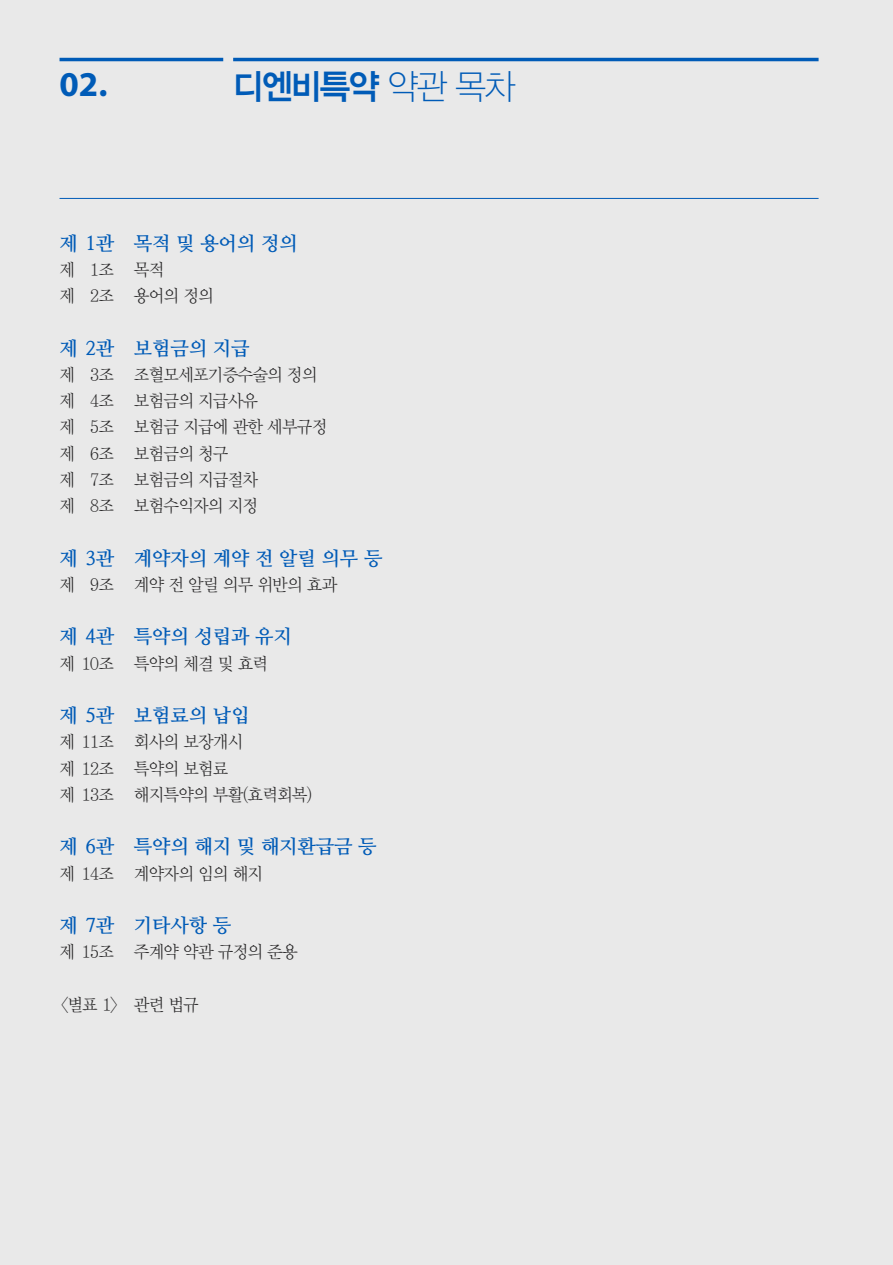
<style>
.page{position:relative;width:893px;height:1265px;background:#e9e9e9}
.page>*{position:absolute;margin:0;border:0;box-sizing:border-box;transform-origin:0 0}
.t1{font:35px "YDVYGO34";letter-spacing:-.05em;color:#005bb7;scale:.95 1}
.t2{font:700 35px "Myriad Pro";color:#005bb7}
.t3{font:19.25px "Nanum Myeongjo OTF Bold";color:#005bb7}
.t4{font:17.5px/26.2px "YDVY Mj O32";letter-spacing:-.05em;color:#272627;scale:.95 1}
.s1{font-family:"YDVYGO31"}
</style>
<div class="page">
<hr style="left:60px;top:198px;width:759px;height:1px;background:#005bb7">
<hr style="left:233px;top:58px;width:586px;height:3px;background:#005bb7">
<hr style="left:60px;top:58px;width:163px;height:3px;background:#005bb7">
<h1 class="t2" style="left:60px;top:71px;width:49px">02.</h1>
<h1 class="t1" style="left:233px;top:67px;width:298px">디엔비특약 <span class="s1">약관 목차</span></h1>
<p class="t3" style="left:60px;top:231px;width:240px">제 1관 목적 및 용어의 정의</p>
<p class="t4" style="left:60px;top:256px;width:164px">제 1조 목적<br>제 2조 용어의 정의</p>
<p class="t3" style="left:60px;top:336px;width:191px">제 2관 보험금의 지급</p>
<p class="t4" style="left:60px;top:361px;width:283px">제 3조 조혈모세포기증수술의 정의 제 4조 보험금의 지급사유<br>제 5조 보험금 지급에 관한 세부규정 제 6조 보험금의 청구<br>제 7조 보험금의 지급절차<br>제 8조 보험수익자의 지정</p>
<p class="t3" style="left:60px;top:546px;width:324px">제 3관 계약자의 계약 전 알릴 의무 등</p>
<p class="t4" style="left:60px;top:571px;width:294px">제 9조 계약 전 알릴 의무 위반의 효과</p>
<p class="t3" style="left:60px;top:625px;width:234px">제 4관 특약의 성립과 유지</p>
<p class="t4" style="left:60px;top:650px;width:221px">제 10조 특약의 체결 및 효력</p>
<p class="t3" style="left:60px;top:703px;width:191px">제 5관 보험료의 납입</p>
<p class="t4" style="left:60px;top:729px;width:268px">제 11조 회사의 보장개시<br>제 12조 특약의 보험료<br>제 13조 해지특약의 부활(효력회복)</p>
<p class="t3" style="left:60px;top:835px;width:318px">제 6관 특약의 해지 및 해지환급금 등</p>
<p class="t4" style="left:60px;top:860px;width:216px">제 14조 계약자의 임의 해지</p>
<p class="t3" style="left:60px;top:913px;width:173px">제 7관 기타사항 등</p>
<p class="t4" style="left:60px;top:939px;width:252px">제 15조 주계약 약관 규정의 준용</p>
<p class="t4" style="left:60px;top:991px;width:148px">&lt;별표 1&gt; 관련 법규</p>
</div>
